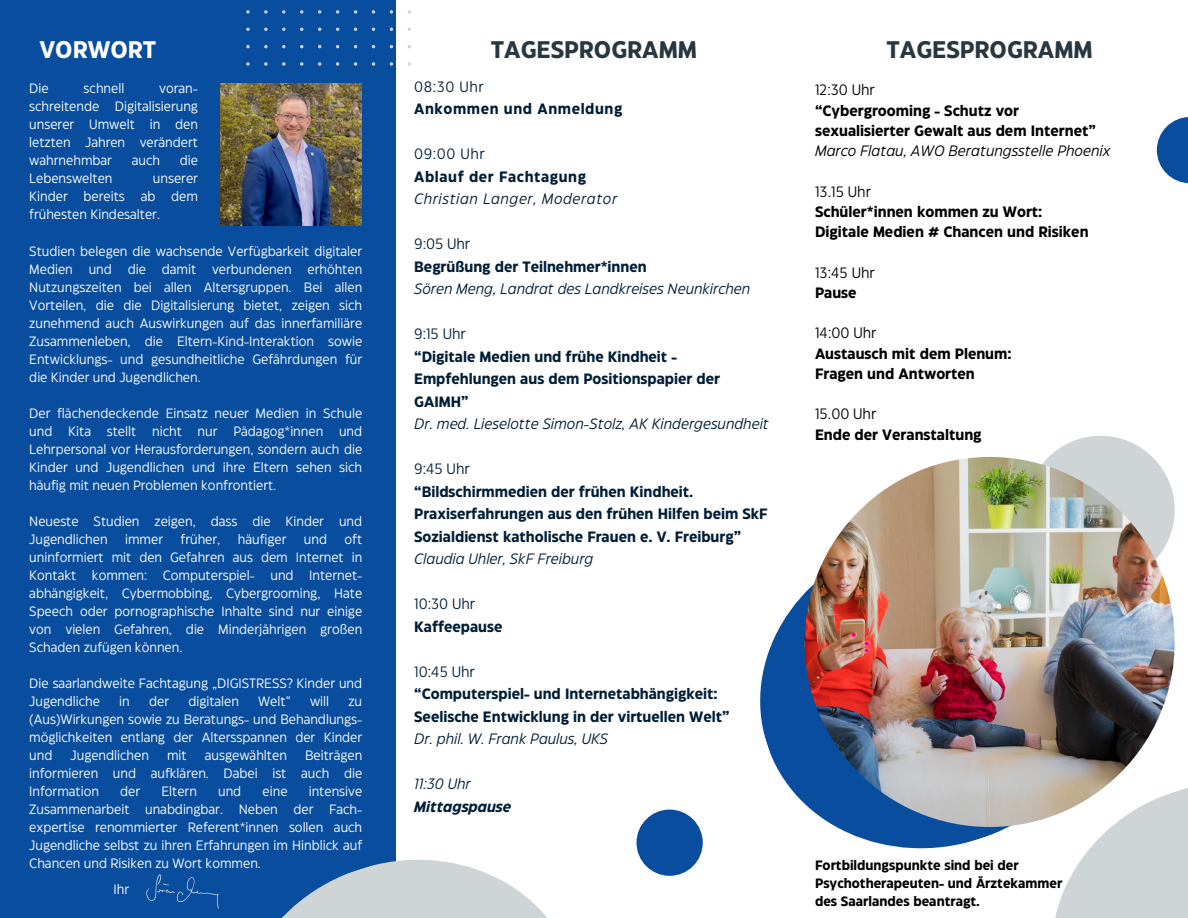
<style>
.page{position:relative;width:1188px;height:918px;background:#fff}
.page>*{position:absolute;margin:0;border:0;box-sizing:border-box;transform-origin:0 0}
.t1{font:700 24px "Eastman Grotesque";color:#283740}
.t2{font:700 24px "Eastman Grotesque";color:#fff}
.t3{font:700 15px/22.5px "Eastman Grotesque";color:#011e37}
.t4{font:700 15px "Eastman Grotesque";color:#000}
.t5{font:italic 15px "Eastman Grotesque";color:#011e37}
.t6{font:15px "Eastman Grotesque";color:#011e37}
.t7{font:15px "Eastman Grotesque";color:#000}
.t8{font:700 15px "Eastman Grotesque";letter-spacing:.04em;color:#011e37}
.t9{font:italic 15px "Eastman Grotesque";color:#000}
.t10{font:italic 15px "Eastman Grotesque";letter-spacing:.04em;color:#011e37}
.t11{font:italic 700 15px "Eastman Grotesque";color:#011e37}
.t12{font:13.5px/18px "Eastman Grotesque";color:#fff;text-align:justify}
.t13{font:700 13.5px "Eastman Grotesque";color:#000}
</style>
<div class="page">
<div style="left:0;top:0;width:396px;height:918px;background:#094e9e"></div>
<div style="left:637px;top:810px;width:66px;height:66px;background:#094e9e;border-radius:50%"></div>
<div style="left:1026px;top:436px;width:149px;height:148px;background:#cfd4d6;border-radius:50%"></div>
<svg style="left:760px;top:514px;width:272px;height:335px;fill:#094e9e"></svg>
<svg style="left:246px;top:10px;width:165px;height:56px"></svg>
<img style="left:805px;top:457px;width:370px;height:370px;border-radius:50%">
<svg style="left:281px;top:859px;width:266px;height:59px"></svg>
<img style="left:220px;top:83px;width:142px;height:142px">
<svg style="left:1157px;top:117px;width:31px;height:66px;fill:#094e9e"></svg>
<svg style="left:1032px;top:762px;width:156px;height:156px"></svg>
<img style="left:146px;top:874px;width:73px;height:35px">
<p class="t2" style="left:39px;top:40px;width:118px">VORWORT</p>
<p class="t1" style="left:491px;top:40px;width:208px">TAGESPROGRAMM</p>
<p class="t1" style="left:887px;top:40px;width:208px">TAGESPROGRAMM</p>
<p class="t12" style="left:29px;top:80px;width:21px">Die</p>
<p class="t12" style="left:84px;top:80px;width:42px">schnell</p>
<p class="t6" style="left:414px;top:81px;width:71px">08:30 Uhr</p>
<p class="t8" style="left:414px;top:103px;width:210px">Ankommen und Anmeldung</p>
<p class="t6" style="left:414px;top:148px;width:72px">09:00 Uhr</p>
<p class="t8" style="left:414px;top:171px;width:173px">Ablauf der Fachtagung</p>
<p class="t10" style="left:414px;top:193px;width:204px">Christian Langer, Moderator</p>
<p class="t6" style="left:414px;top:238px;width:58px">9:05 Uhr</p>
<p class="t3" style="left:414px;top:256px;width:234px">Begrüßung der Teilnehmer*innen</p>
<p class="t5" style="left:414px;top:283px;width:338px">Sören Meng, Landrat des Landkreises Neunkirchen</p>
<p class="t6" style="left:414px;top:328px;width:53px">9:15 Uhr</p>
<p class="t3" style="left:414px;top:346px;width:307px">“Digitale Medien und frühe Kindheit -<br>Empfehlungen aus dem Positionspapier der<br>GAIMH”</p>
<p class="t5" style="left:414px;top:418px;width:356px">Dr. med. Lieselotte Simon-Stolz, AK Kindergesundheit</p>
<p class="t6" style="left:414px;top:463px;width:57px">9:45 Uhr</p>
<p class="t3" style="left:414px;top:481px;width:355px">“Bildschirmmedien der frühen Kindheit.<br>Praxiserfahrungen aus den frühen Hilfen beim SkF<br>Sozialdienst katholische Frauen e. V. Freiburg”</p>
<p class="t5" style="left:414px;top:553px;width:181px">Claudia Uhler, SkF Freiburg</p>
<p class="t6" style="left:414px;top:598px;width:62px">10:30 Uhr</p>
<p class="t3" style="left:414px;top:616px;width:90px">Kaffeepause</p>
<p class="t6" style="left:414px;top:666px;width:62px">10:45 Uhr</p>
<p class="t3" style="left:414px;top:684px;width:317px">“Computerspiel- und Internetabhängigkeit:<br>Seelische Entwicklung in der virtuellen Welt”</p>
<p class="t5" style="left:414px;top:733px;width:195px">Dr. phil. W. Frank Paulus, UKS</p>
<p class="t5" style="left:414px;top:778px;width:58px">11:30 Uhr</p>
<p class="t11" style="left:414px;top:801px;width:99px">Mittagspause</p>
<p class="t7" style="left:815px;top:84px;width:61px">12:30 Uhr</p>
<p class="t4" style="left:815px;top:105px;width:206px">“Cybergrooming - Schutz vor</p>
<p class="t4" style="left:815px;top:125px;width:282px">sexualisierter Gewalt aus dem Internet”</p>
<p class="t9" style="left:815px;top:145px;width:297px">Marco Flatau, AWO Beratungsstelle Phoenix</p>
<p class="t7" style="left:815px;top:186px;width:57px">13.15 Uhr</p>
<p class="t4" style="left:815px;top:206px;width:229px">Schüler*innen kommen zu Wort:</p>
<p class="t4" style="left:815px;top:226px;width:275px">Digitale Medien # Chancen und Risiken</p>
<p class="t7" style="left:815px;top:267px;width:61px">13:45 Uhr</p>
<p class="t4" style="left:815px;top:287px;width:43px">Pause</p>
<p class="t7" style="left:815px;top:327px;width:63px">14:00 Uhr</p>
<p class="t4" style="left:815px;top:348px;width:198px">Austausch mit dem Plenum:</p>
<p class="t4" style="left:815px;top:368px;width:161px">Fragen und Antworten</p>
<p class="t7" style="left:815px;top:408px;width:63px">15.00 Uhr</p>
<p class="t4" style="left:815px;top:429px;width:168px">Ende der Veranstaltung</p>
<p class="t12" style="left:29px;top:80px;width:170px;text-indent:130px">voran&shy;schreitende Digitalisierung unserer Umwelt in den letzten Jahren verändert wahrnehmbar</p>
<p class="t12" style="left:132px;top:152px;width:30px">auch</p>
<p class="t12" style="left:180px;top:152px;width:20px">die</p>
<p class="t12" style="left:29px;top:170px;width:85px">Lebenswelten</p>
<p class="t12" style="left:29px;top:170px;width:170px;text-indent:124px">unserer Kinder bereits ab dem frühesten Kindesalter.</p>
<p class="t12" style="left:29px;top:243px;width:334px">Studien belegen die wachsende Verfügbarkeit digitaler Medien und die damit verbundenen erhöhten Nutzungszeiten bei allen Altersgruppen. Bei allen Vorteilen, die die Digitalisierung bietet, zeigen sich zunehmend auch Auswirkungen auf das innerfamiliäre Zusammenleben, die Eltern-Kind-Interaktion sowie Entwicklungs- und gesundheitliche Gefährdungen für die Kinder und Jugendlichen.</p>
<p class="t12" style="left:29px;top:405px;width:334px">Der flächendeckende Einsatz neuer Medien in Schule und Kita stellt nicht nur Pädagog*innen und Lehrpersonal vor Herausforderungen, sondern auch die Kinder und Jugendlichen und ihre Eltern sehen sich häufig mit neuen Problemen konfrontiert.</p>
<p class="t12" style="left:29px;top:513px;width:334px">Neueste Studien zeigen, dass die Kinder und<br>Jugendlichen</p>
<p class="t12" style="left:29px;top:531px;width:334px;text-indent:315px">oft uninformiert mit den Gefahren aus dem Internet in Kontakt kommen: Computerspiel- und Internet&shy;abhängigkeit, Cybermobbing, Cybergrooming, Hate Speech oder pornographische Inhalte sind nur einige von vielen Gefahren, die Minderjährigen großen Schaden zufügen können.</p>
<p class="t12" style="left:29px;top:675px;width:334px">Die saarlandweite Fachtagung „DIGISTRESS? Kinder und<br>Jugendliche</p>
<p class="t12" style="left:125px;top:531px;width:39px">immer</p>
<p class="t12" style="left:181px;top:531px;width:41px">früher,</p>
<p class="t12" style="left:238px;top:531px;width:50px">häufiger</p>
<p class="t12" style="left:304px;top:531px;width:25px">und</p>
<p class="t12" style="left:119px;top:693px;width:12px">in</p>
<p class="t12" style="left:149px;top:693px;width:21px">der</p>
<p class="t12" style="left:188px;top:693px;width:52px">digitalen</p>
<p class="t12" style="left:258px;top:693px;width:34px">Welt“</p>
<p class="t12" style="left:310px;top:693px;width:21px">will</p>
<p class="t12" style="left:29px;top:693px;width:334px;text-indent:319px">zu (Aus)Wirkungen sowie zu Beratungs- und Behandlungs&shy;möglichkeiten entlang der Altersspannen der Kinder und</p>
<p class="t12" style="left:71px;top:747px;width:80px">Jugendlichen</p>
<p class="t12" style="left:167px;top:747px;width:21px">mit</p>
<p class="t12" style="left:205px;top:747px;width:84px">ausgewählten</p>
<p class="t12" style="left:29px;top:747px;width:334px;text-indent:276px">Beiträgen informieren und aufklären. Dabei ist auch die Information</p>
<p class="t12" style="left:120px;top:783px;width:21px">der</p>
<p class="t12" style="left:161px;top:783px;width:37px">Eltern</p>
<p class="t12" style="left:218px;top:783px;width:25px">und</p>
<p class="t12" style="left:263px;top:783px;width:26px">eine</p>
<p class="t12" style="left:29px;top:783px;width:334px;text-indent:279px">intensive Zusammenarbeit unabdingbar. Neben der Fach&shy;expertise renommierter Referent*innen sollen auch Jugendliche selbst zu ihren Erfahrungen im Hinblick auf Chancen und Risiken zu Wort kommen.</p>
<p class="t13" style="left:815px;top:860px;width:205px">Fortbildungspunkte sind bei der</p>
<p class="t13" style="left:815px;top:878px;width:249px">Psychotherapeuten- und Ärztekammer</p>
<p class="t13" style="left:815px;top:896px;width:166px">des Saarlandes beantragt.</p>
<p class="t12" style="left:114px;top:881px;width:17px">Ihr</p>
</div>
